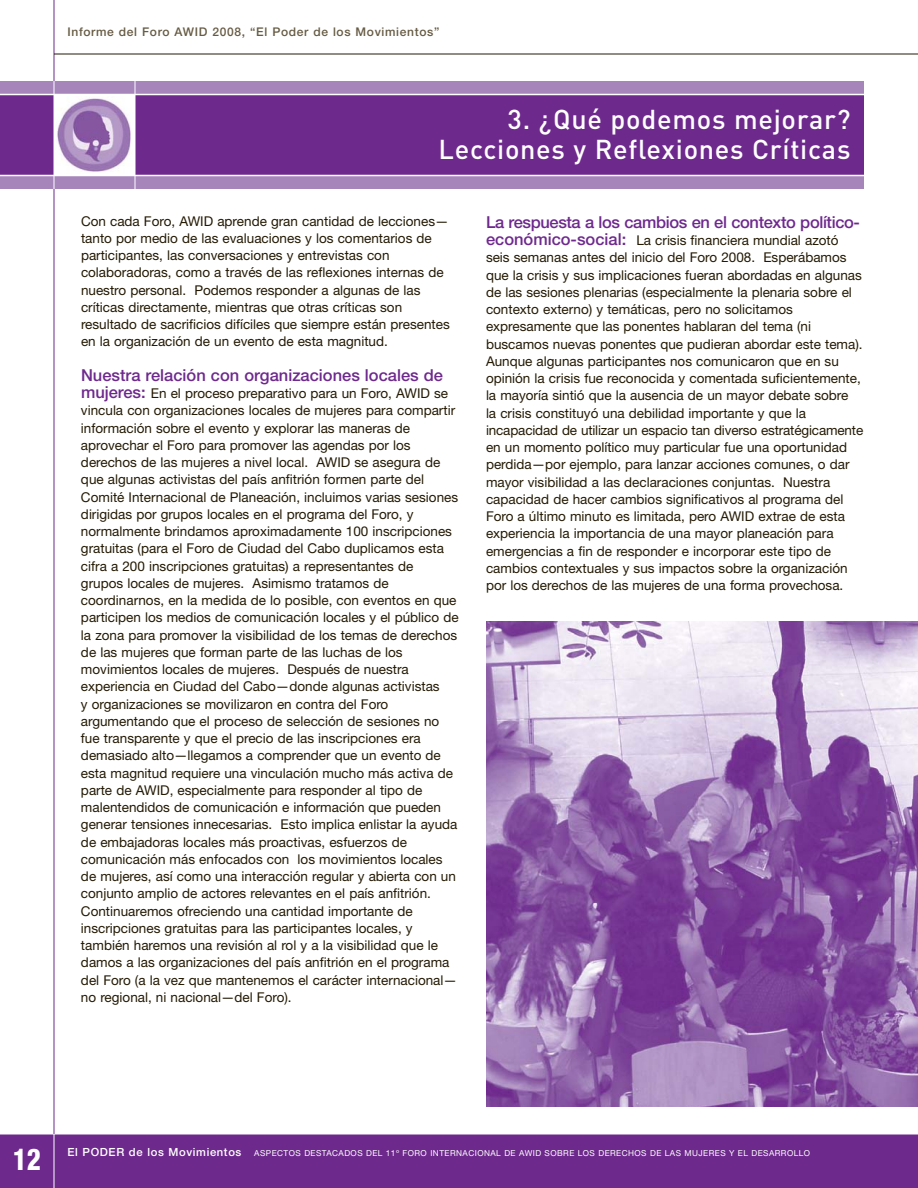
<style>
.page{position:relative;width:918px;height:1188px;background:#fff}
.page>*{position:absolute;margin:0;border:0;box-sizing:border-box;transform-origin:0 0}
.t1{font:800 condensed 30px "Helvetica Neue";color:#fff;scale:.9 1}
.t2{font:500 27px/30px "DIN";letter-spacing:.025em;color:#fff;text-align:right}
.t3{font:500 16.5px "Helvetica Neue";letter-spacing:-.01em;color:#6e298d}
.t4{font:13.5px/17.2px "Helvetica Neue";color:#241a04}
.t5{font:500 12px "Helvetica Neue";letter-spacing:.055em;color:#665b44}
.t6{font:8.25px "Helvetica Neue";letter-spacing:.055em;color:#fff}
.s1{font-weight:500;font-size:16.5px;color:#6e298d}
.s2{font-weight:500;font-size:11.25px}
</style>
<div class="page">
<div style="left:0;top:1134px;width:918px;height:54px;background:#6e298d"></div>
<hr style="left:0;top:1134px;width:918px;height:1px;background:#fff">
<hr style="left:54px;top:1134px;width:1px;height:54px;background:#fff">
<hr style="left:54px;top:0;width:1px;height:1134px;background:#6e298d">
<hr style="left:54px;top:54px;width:864px;height:1px;background:#241a04">
<div style="left:0;top:81px;width:864px;height:13px;background:#a685bb"></div>
<div style="left:0;top:176px;width:864px;height:13px;background:#a685bb"></div>
<div style="left:0;top:94px;width:864px;height:82px;background:#6e298d"></div>
<div style="left:54px;top:94px;width:81px;height:82px;background:#fff"></div>
<img style="left:55px;top:98px;width:76px;height:74px">
<hr style="left:54px;top:81px;width:1px;height:108px;background:#fff">
<hr style="left:135px;top:81px;width:1px;height:108px;background:#fff">
<hr style="left:0;top:94px;width:864px;height:1px;background:#fff">
<hr style="left:0;top:175px;width:864px;height:1px;background:#fff">
<img style="left:486px;top:621px;width:432px;height:486px">
<p class="t5" style="left:68px;top:27px;width:373px">Informe del Foro AWID 2008, “El Poder de los Movimientos”</p>
<h2 class="t2" style="left:439px;top:106px;width:413px">3. ¿Qué podemos mejorar?<br>Lecciones y Reflexiones Críticas</h2>
<p class="t4" style="left:81px;top:214px;width:370px">Con cada Foro, AWID aprende gran cantidad de lecciones— tanto por medio de las evaluaciones y los comentarios de participantes, las conversaciones y entrevistas con colaboradoras, como a través de las reflexiones internas de nuestro personal. Podemos responder a algunas de las críticas directamente, mientras que otras críticas son resultado de sacrificios difíciles que siempre están presentes en la organización de un evento de esta magnitud.</p>
<p class="t3" style="left:81px;top:369px;width:364px">Nuestra relación con organizaciones locales de</p>
<p class="t4" style="left:81px;top:386px;width:379px"><span class="s1">mujeres:</span> En el proceso preparativo para un Foro, AWID se vincula con organizaciones locales de mujeres para compartir información sobre el evento y explorar las maneras de aprovechar el Foro para promover las agendas por los derechos de las mujeres a nivel local. AWID se asegura de que algunas activistas del país anfitrión formen parte del Comité Internacional de Planeación, incluimos varias sesiones dirigidas por grupos locales en el programa del Foro, y normalmente brindamos aproximadamente 100 inscripciones gratuitas (para el Foro de Ciudad del Cabo duplicamos esta cifra a 200 inscripciones gratuitas) a representantes de grupos locales de mujeres. Asimismo tratamos de coordinarnos, en la medida de lo posible, con eventos en que participen los medios de comunicación locales y el público de la zona para promover la visibilidad de los temas de derechos de las mujeres que forman parte de las luchas de los movimientos locales de mujeres. Después de nuestra experiencia en Ciudad del Cabo—donde algunas activistas<br>y organizaciones se movilizaron en contra del Foro argumentando que el proceso de selección de sesiones no fue transparente y que el precio de las inscripciones era demasiado alto—llegamos a comprender que un evento de esta magnitud requiere una vinculación mucho más activa de parte de AWID, especialmente para responder al tipo de malentendidos de comunicación e información que pueden generar tensiones innecesarias. Esto implica enlistar la ayuda de embajadoras locales más proactivas, esfuerzos de comunicación más enfocados con los movimientos locales de mujeres, así como una interacción regular y abierta con un conjunto amplio de actores relevantes en el país anfitrión.<br>Continuaremos ofreciendo una cantidad importante de inscripciones gratuitas para las participantes locales, y también haremos una revisión al rol y a la visibilidad que le damos a las organizaciones del país anfitrión en el programa del Foro (a la vez que mantenemos el carácter internacional— no regional, ni nacional—del Foro).</p>
<p class="t3" style="left:486px;top:216px;width:376px">La respuesta a los cambios en el contexto político-</p>
<p class="t4" style="left:486px;top:233px;width:379px"><span class="s1">económico-social:</span> La crisis financiera mundial azotó seis semanas antes del inicio del Foro 2008. Esperábamos que la crisis y sus implicaciones fueran abordadas en algunas de las sesiones plenarias (especialmente la plenaria sobre el contexto externo) y temáticas, pero no solicitamos expresamente que las ponentes hablaran del tema (ni buscamos nuevas ponentes que pudieran abordar este tema).<br>Aunque algunas participantes nos comunicaron que en su opinión la crisis fue reconocida y comentada suficientemente, la mayoría sintió que la ausencia de un mayor debate sobre<br>la crisis constituyó una debilidad importante y que la incapacidad de utilizar un espacio tan diverso estratégicamente en un momento político muy particular fue una oportunidad perdida—por ejemplo, para lanzar acciones comunes, o dar mayor visibilidad a las declaraciones conjuntas. Nuestra capacidad de hacer cambios significativos al programa del Foro a último minuto es limitada, pero AWID extrae de esta experiencia la importancia de una mayor planeación para emergencias a fin de responder e incorporar este tipo de cambios contextuales y sus impactos sobre la organización por los derechos de las mujeres de una forma provechosa.</p>
<h1 class="t1" style="left:13px;top:1149px;width:33px">12</h1>
<p class="t6" style="left:68px;top:1150px;width:744px"><span class="s2">El PODER de los Movimientos</span> ASPECTOS DESTACADOS DEL 11º FORO INTERNACIONAL DE AWID SOBRE LOS DERECHOS DE LAS MUJERES Y EL DESARROLLO</p>
</div>
